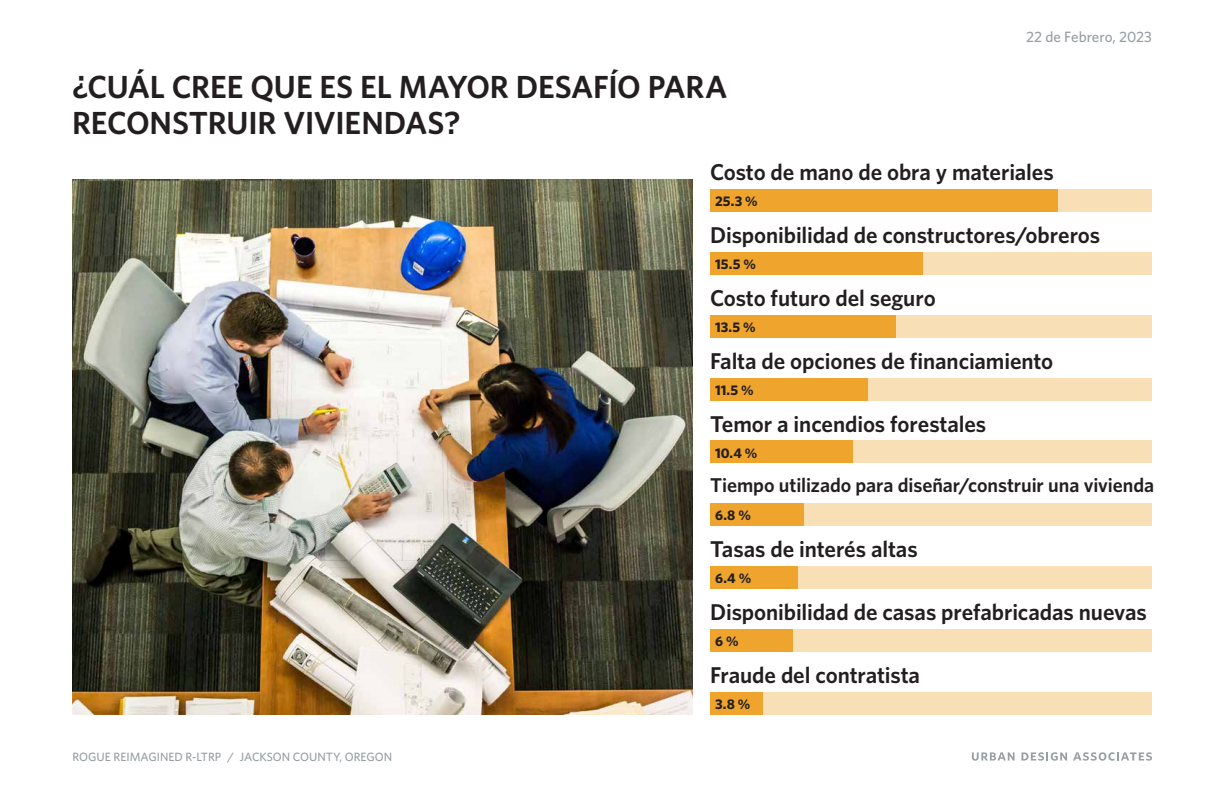
<style>
.page{position:relative;width:1224px;height:792px;background:#fff}
.page>*{position:absolute;margin:0;border:0;box-sizing:border-box;transform-origin:0 0}
.t1{font:600 32px/36px "Whitney";letter-spacing:-.005em;color:#231f20}
.t2{font:600 22.9px "Whitney";letter-spacing:-.005em;color:#231f20}
.t3{font:600 20px "Whitney";letter-spacing:-.005em;color:#231f20}
.t4{font:500 15px "Whitney";color:#979fa2}
.t5{font:700 14px "Whitney";color:#231f20}
.t6{font:500 12px "Whitney";color:#979fa2}
</style>
<div class="page">
<div style="left:710px;top:189px;width:442px;height:23px;background:#f9dfb5"></div>
<div style="left:710px;top:503px;width:442px;height:23px;background:#f9dfb5"></div>
<div style="left:710px;top:252px;width:442px;height:23px;background:#f9dfb5"></div>
<div style="left:710px;top:566px;width:442px;height:23px;background:#f9dfb5"></div>
<div style="left:710px;top:315px;width:442px;height:23px;background:#f9dfb5"></div>
<div style="left:710px;top:378px;width:442px;height:23px;background:#f9dfb5"></div>
<div style="left:710px;top:629px;width:442px;height:23px;background:#f9dfb5"></div>
<div style="left:710px;top:441px;width:442px;height:22px;background:#f9dfb5"></div>
<div style="left:710px;top:692px;width:442px;height:23px;background:#f9dfb5"></div>
<div style="left:710px;top:189px;width:347px;height:23px;background:#efa42d"></div>
<div style="left:710px;top:503px;width:93px;height:23px;background:#efa42d"></div>
<div style="left:710px;top:252px;width:213px;height:23px;background:#efa42d"></div>
<div style="left:710px;top:566px;width:88px;height:23px;background:#efa42d"></div>
<div style="left:710px;top:315px;width:185px;height:23px;background:#efa42d"></div>
<div style="left:710px;top:378px;width:158px;height:23px;background:#efa42d"></div>
<div style="left:710px;top:629px;width:82px;height:23px;background:#efa42d"></div>
<div style="left:710px;top:441px;width:143px;height:22px;background:#efa42d"></div>
<div style="left:710px;top:692px;width:52px;height:23px;background:#efa42d"></div>
<img style="left:72px;top:179px;width:620px;height:536px">
<svg style="left:972px;top:752px;width:43px;height:9px"></svg>
<svg style="left:1022px;top:752px;width:45px;height:9px"></svg>
<svg style="left:1073px;top:752px;width:79px;height:9px"></svg>
<h1 class="t1" style="left:72px;top:68px;width:657px">¿CUÁL CREE QUE ES EL MAYOR DESAFÍO PARA<br>RECONSTRUIR VIVIENDAS?</h1>
<p class="t4" style="left:1026px;top:27px;width:127px">22 de Febrero, 2023</p>
<p class="t2" style="left:710px;top:157px;width:345px">Costo de mano de obra y materiales</p>
<p class="t5" style="left:715px;top:192px;width:44px">25.3 %</p>
<p class="t2" style="left:710px;top:220px;width:392px">Disponibilidad de constructores/obreros</p>
<p class="t5" style="left:715px;top:255px;width:42px">15.5 %</p>
<p class="t2" style="left:710px;top:283px;width:227px">Costo futuro del seguro</p>
<p class="t5" style="left:715px;top:318px;width:42px">13.5 %</p>
<p class="t2" style="left:710px;top:346px;width:345px">Falta de opciones de financiamiento</p>
<p class="t5" style="left:715px;top:380px;width:40px">11.5 %</p>
<p class="t2" style="left:710px;top:408px;width:278px">Temor a incendios forestales</p>
<p class="t5" style="left:715px;top:443px;width:44px">10.4 %</p>
<p class="t3" style="left:710px;top:472px;width:446px">Tiempo utilizado para diseñar/construir una vivienda</p>
<p class="t5" style="left:715px;top:506px;width:37px">6.8 %</p>
<p class="t2" style="left:710px;top:534px;width:209px">Tasas de interés altas</p>
<p class="t5" style="left:715px;top:569px;width:38px">6.4 %</p>
<p class="t2" style="left:710px;top:597px;width:438px">Disponibilidad de casas prefabricadas nuevas</p>
<p class="t5" style="left:715px;top:632px;width:25px">6 %</p>
<p class="t2" style="left:710px;top:660px;width:212px">Fraude del contratista</p>
<p class="t6" style="left:72px;top:749px;width:321px">ROGUE REIMAGINED R-LTRP / JACKSON COUNTY, OREGON</p>
<p class="t5" style="left:715px;top:695px;width:37px">3.8 %</p>
</div>
